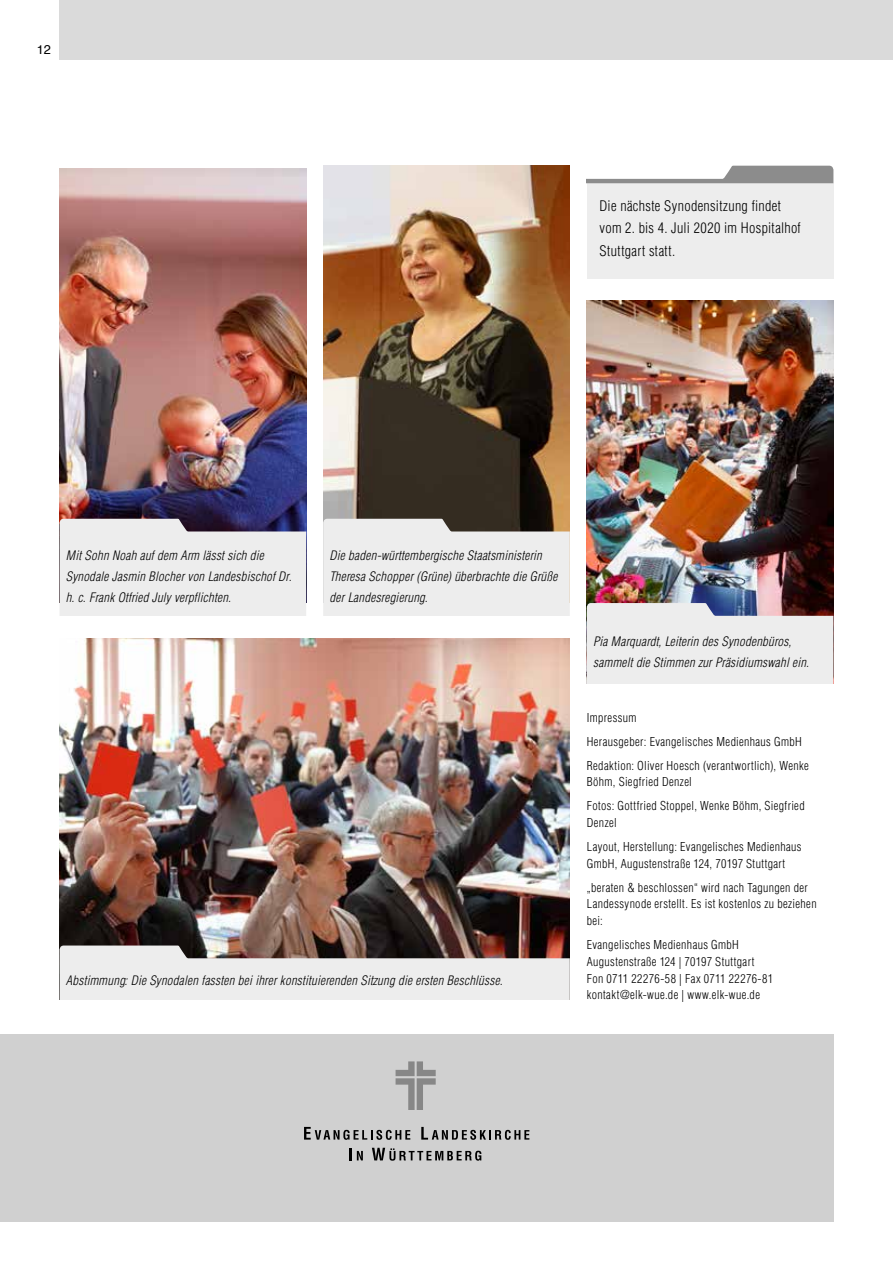
<style>
.page{position:relative;width:893px;height:1263px;background:#fff}
.page>*{position:absolute;margin:0;border:0;box-sizing:border-box;transform-origin:0 0}
.t1{font:300 condensed 14.25px/22.5px "Helvetica LT Std";letter-spacing:.025em;color:#000}
.t2{font:italic 300 condensed 12.75px/21px "Helvetica LT Std";letter-spacing:.02em;color:#000}
.t3{font:12.75px "Helvetica";color:#000}
.t4{font:300 condensed 12px/23.9px "Helvetica LT Std";letter-spacing:.03em;color:#000}
</style>
<div class="page">
<div style="left:0;top:1034px;width:833px;height:187px;background:#d0d0d0"></div>
<div style="left:60px;top:0;width:833px;height:60px;background:#dadada"></div>
<svg style="left:396px;top:1061px;width:40px;height:49px"></svg>
<svg style="left:349px;top:1148px;width:14px;height:12px"></svg>
<svg style="left:372px;top:1148px;width:109px;height:13px"></svg>
<svg style="left:304px;top:1127px;width:106px;height:13px"></svg>
<svg style="left:421px;top:1127px;width:108px;height:13px"></svg>
<div style="left:587px;top:183px;width:246px;height:95px;background:#ededed"></div>
<img style="left:60px;top:638px;width:510px;height:307px">
<svg style="left:60px;top:945px;width:510px;height:54px;background:#d0cbca"></svg>
<img style="left:323px;top:166px;width:247px;height:353px">
<svg style="left:323px;top:519px;width:247px;height:97px;background:#e1e0df"></svg>
<img style="left:587px;top:301px;width:246px;height:302px">
<svg style="left:587px;top:603px;width:246px;height:81px;background:#e1e0e1"></svg>
<img style="left:60px;top:168px;width:246px;height:351px">
<div style="left:60px;top:519px;width:246px;height:97px;background:#ededed"></div>
<svg style="left:587px;top:166px;width:246px;height:17px"></svg>
<p class="t3" style="left:37px;top:40px;width:16px">12</p>
<p class="t1" style="left:600px;top:194px;width:203px">Die nächste Synodensitzung findet vom 2. bis 4. Juli 2020 im Hospitalhof<br>Stuttgart statt.</p>
<p class="t2" style="left:66px;top:545px;width:227px">Mit Sohn Noah auf dem Arm lässt sich die<br>Synodale Jasmin Blocher von Landesbischof Dr. h. c. Frank Otfried July verpflichten.</p>
<p class="t2" style="left:330px;top:545px;width:229px">Die baden-württembergische Staatsministerin<br>Theresa Schopper (Grüne) überbrachte die Grüße der Landesregierung.</p>
<p class="t2" style="left:66px;top:970px;width:438px">Abstimmung: Die Synodalen fassten bei ihrer konstituierenden Sitzung die ersten Beschlüsse.</p>
<p class="t2" style="left:593px;top:631px;width:217px">Pia Marquardt, Leiterin des Synodenbüros, sammelt die Stimmen zur Präsidiumswahl ein.</p>
<p class="t4" style="left:587px;top:706px;width:223px">Impressum<br>Herausgeber: Evangelisches Medienhaus GmbH<br>Redaktion: Oliver Hoesch (verantwortlich), Wenke</p>
<p class="t4" style="left:587px;top:770px;width:219px">Böhm, Siegfried Denzel<br>Fotos: Gottfried Stoppel, Wenke Böhm, Siegfried</p>
<p class="t4" style="left:587px;top:811px;width:216px">Denzel<br>Layout, Herstellung: Evangelisches Medienhaus</p>
<p class="t4" style="left:587px;top:851px;width:222px">GmbH, Augustenstraße 124, 70197 Stuttgart „beraten &amp; beschlossen“ wird nach Tagungen der</p>
<p class="t4" style="left:587px;top:895px;width:231px;line-height:16.8px">Landessynode erstellt. Es ist kostenlos zu beziehen bei:</p>
<p class="t4" style="left:587px;top:936px;width:188px;line-height:16.8px">Evangelisches Medienhaus GmbH Augustenstraße 124 | 70197 Stuttgart Fon 0711 22276-58 | Fax 0711 22276-81 kontakt@elk-wue.de | www.elk-wue.de</p>
</div>
